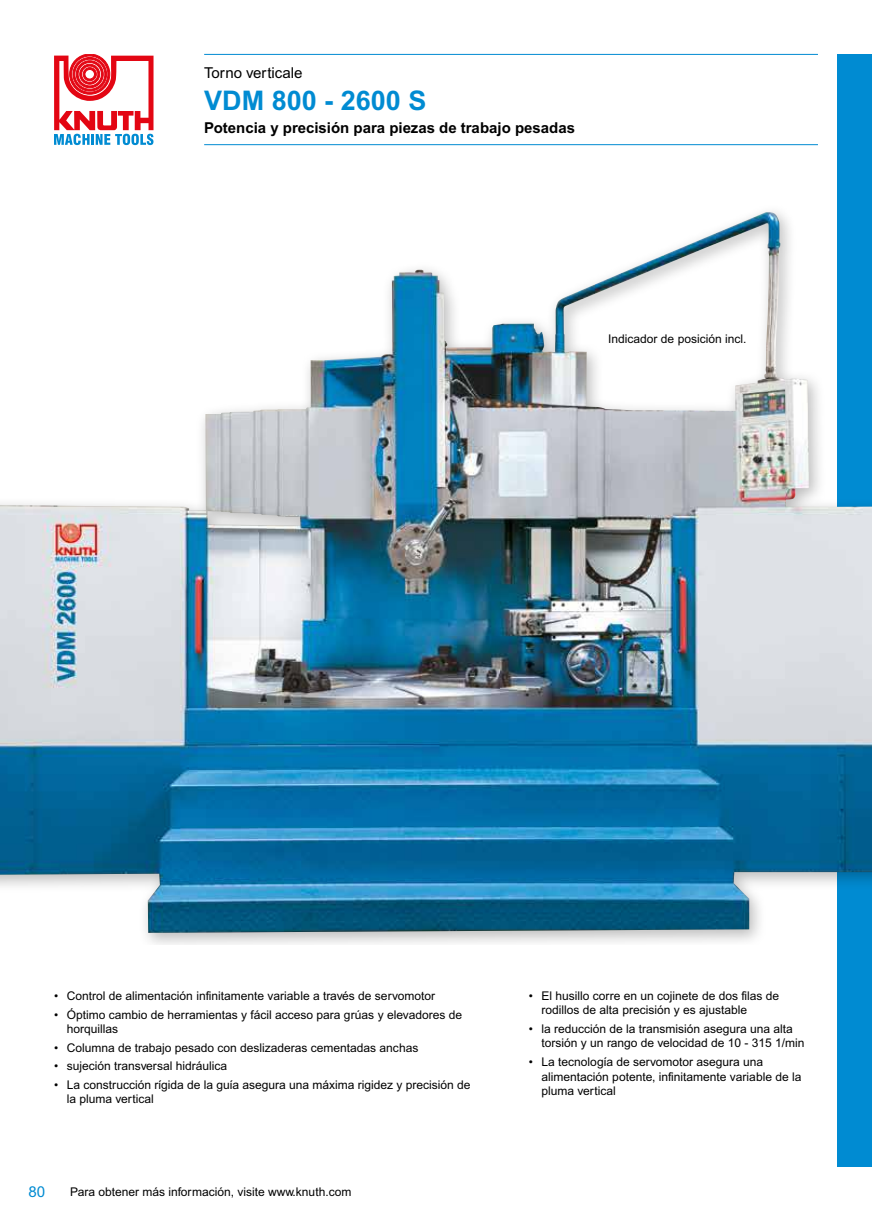
<style>
.page{position:relative;width:872px;height:1221px;background:#fff}
.page>*{position:absolute;margin:0;border:0;box-sizing:border-box;transform-origin:0 0}
.t1{font:700 27px "Arial MT Pro";color:#008bd2}
.t2{font:700 15px "Arial MT Pro";color:#000}
.t3{font:15px "Arial MT Pro";color:#000}
.t4{font:15px "Arial MT Pro";color:#008bd2}
.t5{font:12px/14.4px "Arial MT Pro";color:#000}
</style>
<div class="page">
<svg style="left:54px;top:54px;width:99px;height:91px"></svg>
<div style="left:838px;top:54px;width:34px;height:1112px;background:#008bd2"></div>
<hr style="left:204px;top:54px;width:614px;height:1px;background:#008bd2">
<hr style="left:204px;top:144px;width:614px;height:1px;background:#008bd2">
<div style="left:0;top:204px;width:872px;height:740px;background:#000;opacity:.26"></div>
<img style="left:0;top:212px;width:872px;height:720px">
<p class="t3" style="left:204px;top:64px;width:100px">Torno verticale</p>
<h1 class="t1" style="left:204px;top:84px;width:224px">VDM 800 - 2600 S</h1>
<p class="t2" style="left:204px;top:119px;width:372px">Potencia y precisión para piezas de trabajo pesadas</p>
<p class="t5" style="left:608px;top:332px;width:140px">Indicador de posición incl.</p>
<p class="t5" style="left:54px;top:989px;width:382px">• Control de alimentación infinitamente variable a través de servomotor</p>
<p class="t5" style="left:67px;top:1007px;width:397px;text-indent:-13px">• Óptimo cambio de herramientas y fácil acceso para grúas y elevadores de horquillas</p>
<p class="t5" style="left:54px;top:1040px;width:366px">• Columna de trabajo pesado con deslizaderas cementadas anchas</p>
<p class="t5" style="left:54px;top:1059px;width:175px">• sujeción transversal hidráulica</p>
<p class="t5" style="left:67px;top:1078px;width:405px;text-indent:-13px">• La construcción rígida de la guía asegura una máxima rigidez y precisión de la pluma vertical</p>
<p class="t4" style="left:28px;top:1182px;width:18px">80</p>
<p class="t5" style="left:70px;top:1184px;width:283px">Para obtener más información, visite www.knuth.com</p>
<p class="t5" style="left:541px;top:989px;width:239px;text-indent:-13px">• El husillo corre en un cojinete de dos filas de rodillos de alta precisión y es ajustable</p>
<p class="t5" style="left:541px;top:1022px;width:265px;text-indent:-13px">• la reducción de la transmisión asegura una alta torsión y un rango de velocidad de 10 - 315 1/min</p>
<p class="t5" style="left:541px;top:1055px;width:261px;text-indent:-13px">• La tecnología de servomotor asegura una alimentación potente, infinitamente variable de la pluma vertical</p>
</div>
